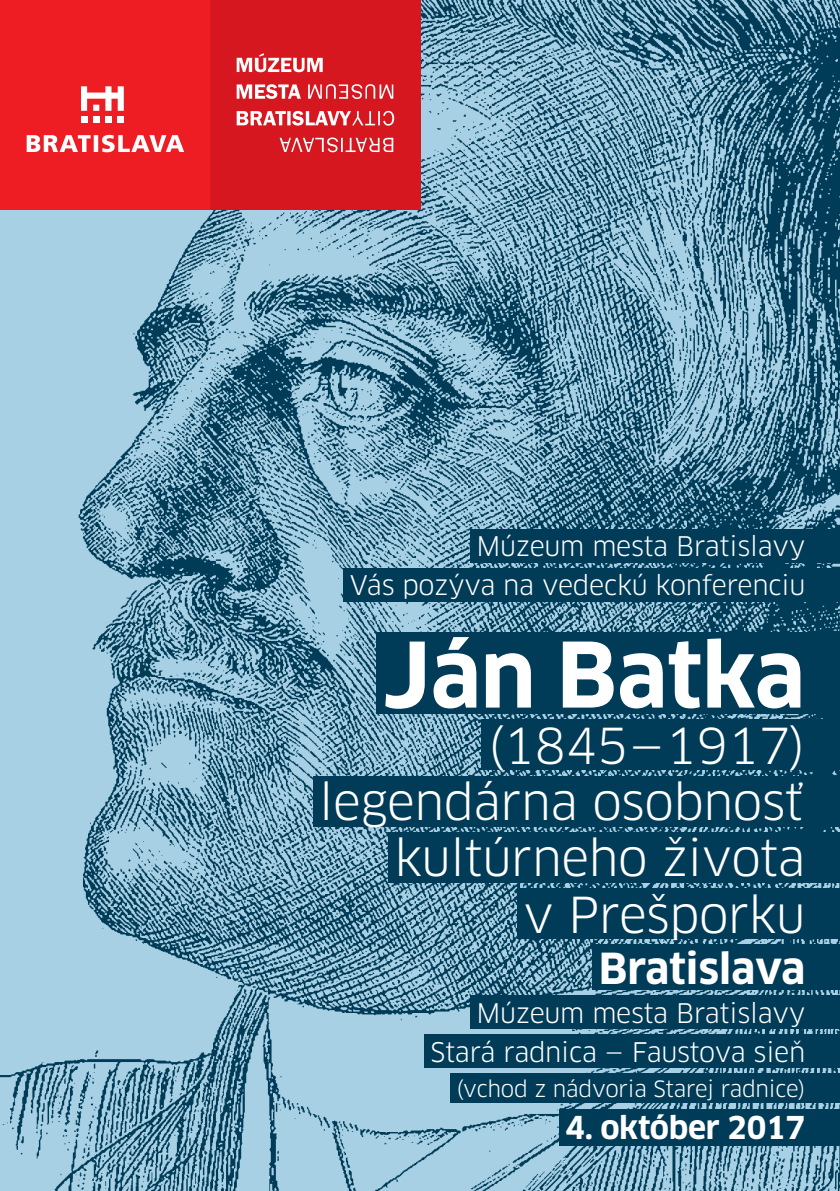
<style>
.page{position:relative;width:840px;height:1191px;background:#fff}
.page>*{position:absolute;margin:0;border:0;box-sizing:border-box;transform-origin:0 0}
.t1{font:700 88px "Clan Pro";letter-spacing:-.01em;color:#fff}
.t2{font:48.4px "Clan Pro";letter-spacing:-.01em;color:#fff}
.t3{font:700 41.8px "Clan Pro";letter-spacing:-.01em;color:#fff}
.t4{font:700 30.8px "Clan Pro";letter-spacing:-.01em;color:#fff}
.t5{font:26.4px "Clan Pro";letter-spacing:-.01em;color:#fff}
.t6{font:22px "Clan Pro";letter-spacing:-.01em;color:#fff}
</style>
<div class="page">
<img style="left:0;top:0;width:839px;height:1191px">
<div style="left:0;top:0;width:210px;height:210px;background:#ee1d23"></div>
<svg style="left:27px;top:135px;width:157px;height:17px"></svg>
<svg style="left:81px;top:117px;width:6px;height:6px"></svg>
<svg style="left:93px;top:117px;width:6px;height:6px"></svg>
<svg style="left:105px;top:117px;width:6px;height:6px"></svg>
<svg style="left:118px;top:117px;width:6px;height:6px"></svg>
<svg style="left:81px;top:86px;width:43px;height:25px"></svg>
<div style="left:210px;top:0;width:210px;height:210px;background:#d7171f"></div>
<svg style="left:236px;top:53px;width:158px;height:99px"></svg>
<div style="left:592px;top:944px;width:247px;height:46px;background:#003b57"></div>
<div style="left:470px;top:995px;width:369px;height:33px;background:#003b57"></div>
<div style="left:470px;top:529px;width:369px;height:33px;background:#003b57"></div>
<div style="left:558px;top:1108px;width:281px;height:37px;background:#003b57"></div>
<div style="left:450px;top:1073px;width:389px;height:30px;background:#003b57"></div>
<div style="left:424px;top:1034px;width:415px;height:33px;background:#003b57"></div>
<div style="left:343px;top:568px;width:496px;height:33px;background:#003b57"></div>
<div style="left:313px;top:775px;width:526px;height:51px;background:#003b57"></div>
<div style="left:388px;top:832px;width:451px;height:50px;background:#003b57"></div>
<div style="left:517px;top:888px;width:322px;height:50px;background:#003b57"></div>
<div style="left:481px;top:719px;width:358px;height:51px;background:#003b57"></div>
<div style="left:376px;top:632px;width:463px;height:82px;background:#003b57"></div>
<p class="t5" style="left:476px;top:530px;width:330px">Múzeum mesta Bratislavy</p>
<p class="t5" style="left:349px;top:569px;width:456px">Vás pozýva na vedeckú konferenciu</p>
<p class="t1" style="left:382px;top:624px;width:424px">Ján Batka</p>
<p class="t2" style="left:488px;top:717px;width:318px">(1845—1917)</p>
<p class="t2" style="left:319px;top:773px;width:487px">legendárna osobnosť</p>
<p class="t2" style="left:394px;top:829px;width:412px">kultúrneho života</p>
<p class="t2" style="left:523px;top:886px;width:283px">v Prešporku</p>
<p class="t3" style="left:598px;top:943px;width:208px">Bratislava</p>
<p class="t5" style="left:476px;top:997px;width:330px">Múzeum mesta Bratislavy</p>
<p class="t5" style="left:430px;top:1036px;width:376px">Stará radnica — Faustova sieň</p>
<p class="t6" style="left:456px;top:1075px;width:350px">(vchod z nádvoria Starej radnice)</p>
<p class="t4" style="left:565px;top:1110px;width:241px">4. október 2017</p>
</div>
